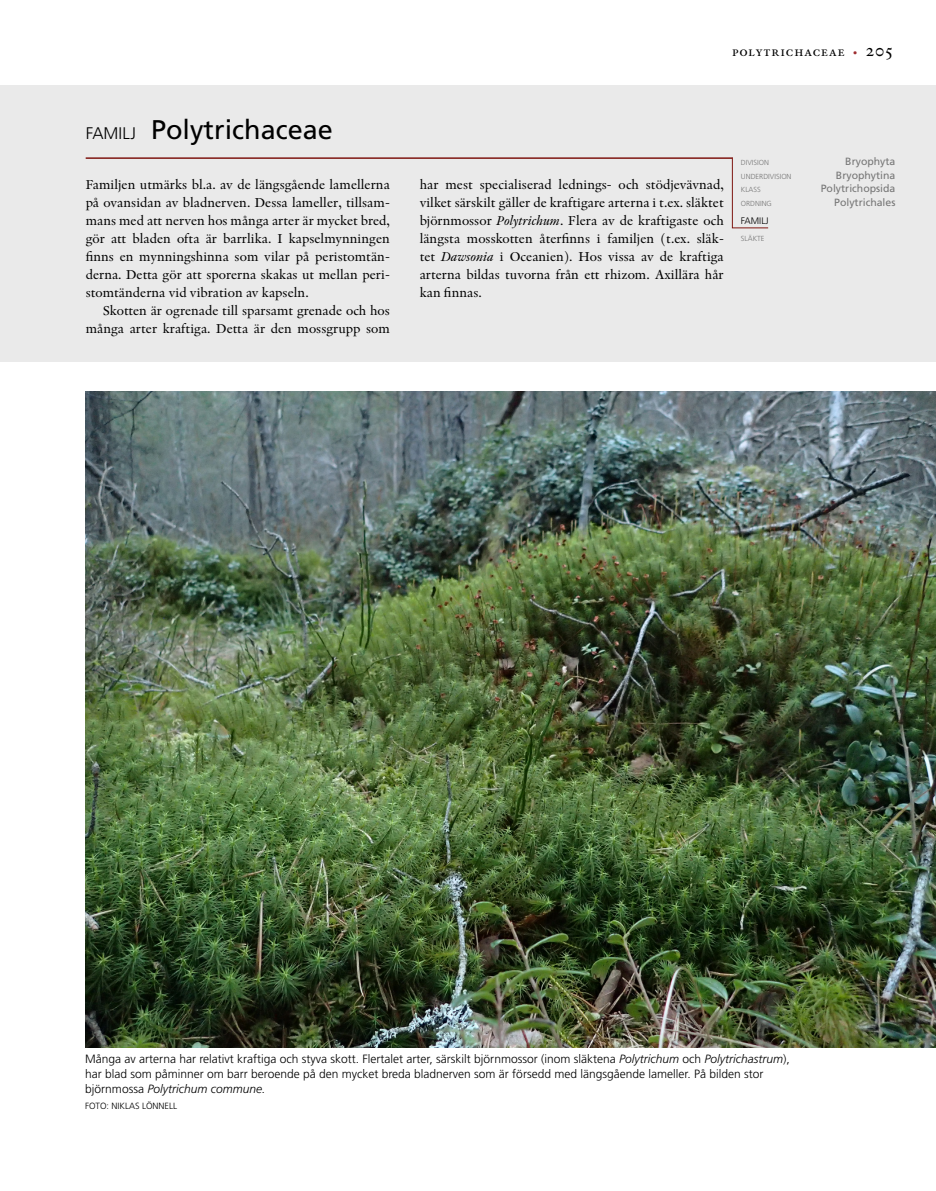
<style>
.page{position:relative;width:936px;height:1191px;background:#fff}
.page>*{position:absolute;margin:0;border:0;box-sizing:border-box;transform-origin:0 0}
.Rubrik_18pt{font:27px "Frutiger LT Pro";color:#000}
.Bröd_9_12_första{font:13.5px/18px "Indigo Antiqua Pro Text";color:#000;text-align:justify}
.Bröd_9_12{font:13.5px/18px "Indigo Antiqua Pro Text";color:#000;text-align:right}
.kolumntitel{font:13.5px "Indigo Antiqua Pro Text";color:#000}
.Bildtext{font:300 12px/15px "Frutiger LT Pro";color:#000}
.Taxonomisk_trappa{font:10.5px "Frutiger LT Pro";color:#767676}
.Tax__trappa_placerin{font:300 9.45px "Frutiger LT Pro";color:#000}
.Fotograf_illustratör{font:300 9px "Frutiger LT Pro";color:#000}
.Taxonomisk_trappa-2{font:300 7.35px "Frutiger LT Pro";color:#767676}
.s1{font-weight:300;font-size:16.8px}
.s2{color:#9e2d30}
.s3{font-size:18px}
.s4{font-style:italic}
</style>
<div class="page">
<div style="left:1px;top:85px;width:934px;height:276px;background:#eaeaea"></div>
<hr style="left:86px;top:157px;width:646px;height:2px;background:#7f1712">
<svg style="left:732px;top:157px;width:36px;height:71px"></svg>
<img style="left:85px;top:391px;width:850px;height:656px">
<p class="Rubrik_18pt" style="left:86px;top:114px;width:248px"><span class="s1">FAMILJ</span> Polytrichaceae</p>
<p class="Bröd_9_12_första" style="left:86px;top:176px;width:306px">Familjen utmärks bl.a. av de längsgående lamellerna på ovansidan av bladnerven. Dessa lameller, tillsam&shy;mans med att nerven hos många arter är mycket bred, gör att bladen ofta är barrlika. I kapselmynningen finns en mynningshinna som vilar på peristomtän&shy;derna. Detta gör att sporerna skakas ut mellan peri&shy;stomtänderna vid vibration av kapseln.</p>
<p class="Bröd_9_12" style="left:86px;top:302px;width:306px">Skotten är ogrenade till sparsamt grenade och hos många arter kraftiga. Detta är den mossgrupp som</p>
<p class="kolumntitel" style="left:731px;top:44px;width:163px">polytrichaceae <span class="s2">•</span> <span class="s3">205</span></p>
<p class="Bröd_9_12_första" style="left:419px;top:176px;width:306px">har mest specialiserad lednings- och stödjevävnad, vilket särskilt gäller de kraftigare arterna i t.ex. släktet björnmossor <span class="s4">Polytrichum</span>. Flera av de kraftigaste och längsta mosskotten återfinns i familjen (t.ex. släk&shy;tet <span class="s4">Dawsonia</span> i Oceanien). Hos vissa av de kraftiga arterna bildas tuvorna från ett rhizom. Axillära hår kan finnas.</p>
<p class="Taxonomisk_trappa-2" style="left:740px;top:158px;width:30px">DIVISION</p>
<p class="Taxonomisk_trappa" style="left:845px;top:155px;width:52px">Bryophyta</p>
<p class="Taxonomisk_trappa-2" style="left:740px;top:172px;width:52px">UNDERDIVISION</p>
<p class="Taxonomisk_trappa" style="left:835px;top:169px;width:61px">Bryophytina</p>
<p class="Taxonomisk_trappa-2" style="left:740px;top:185px;width:22px">KLASS</p>
<p class="Taxonomisk_trappa" style="left:820px;top:182px;width:76px">Polytrichopsida</p>
<p class="Taxonomisk_trappa-2" style="left:740px;top:199px;width:33px">ORDNING</p>
<p class="Taxonomisk_trappa" style="left:834px;top:196px;width:63px">Polytrichales</p>
<p class="Tax__trappa_placerin" style="left:740px;top:215px;width:29px">FAMILJ</p>
<p class="Taxonomisk_trappa-2" style="left:740px;top:234px;width:25px">SLÄKTE</p>
<p class="Bildtext" style="left:85px;top:1051px;width:706px">Många av arterna har relativt kraftiga och styva skott. Flertalet arter, särskilt björnmossor (inom släktena <span class="s4">Polytrichum</span> och <span class="s4">Polytrichastrum</span>), har blad som påminner om barr beroende på den mycket breda bladnerven som är försedd med längsgående lameller. På bilden stor björnmossa <span class="s4">Polytrichum commune.</span></p>
<p class="Fotograf_illustratör" style="left:85px;top:1100px;width:93px">FOTO: NIKLAS LÖNNELL</p>
</div>
